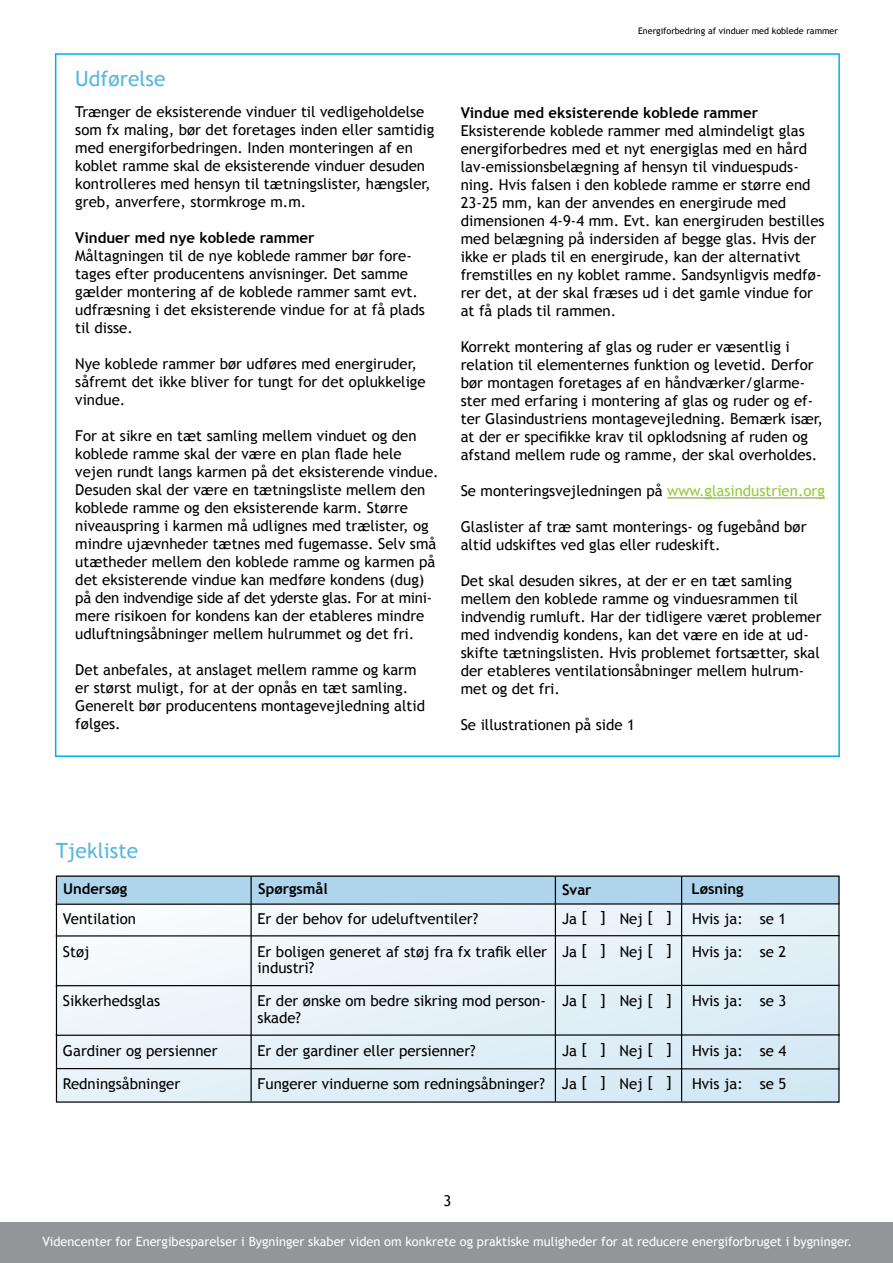
<style>
.page{position:relative;width:893px;height:1263px;background:#fff}
.page>*{position:absolute;margin:0;border:0;box-sizing:border-box;transform-origin:0 0}
.t1{font:21px "Trebuchet MS";color:#58b7dd}
.t2{font:15px/18px "Trebuchet MS";color:#000}
.t3{font:700 15px "Trebuchet MS";color:#000}
.t4{font:700 14.85px "Trebuchet MS";color:#000}
.t5{font:12.75px "Trebuchet MS";color:#fff}
.t6{font:9px "Trebuchet MS";color:#000}
.s1{color:#95c93d}
</style>
<div class="page">
<div style="left:57px;top:875px;width:783px;height:29px;background:#aed5eb"></div>
<div style="left:56px;top:905px;width:783px;height:198px;background:linear-gradient(to right,#f1f7fb,#d9eaf4)"></div>
<hr style="left:667px;top:497px;width:158px;height:1px;background:#6b9f25">
<div style="left:56px;top:875px;width:784px;height:228px;border:1px solid #000"></div>
<hr style="left:250px;top:876px;width:2px;height:225px;background:#000">
<hr style="left:555px;top:877px;width:1px;height:224px;background:#000">
<hr style="left:681px;top:877px;width:1px;height:224px;background:#000">
<hr style="left:56px;top:903px;width:784px;height:2px;background:#000">
<hr style="left:56px;top:935px;width:784px;height:1px;background:#000">
<hr style="left:56px;top:985px;width:784px;height:1px;background:#000">
<hr style="left:56px;top:1034px;width:784px;height:2px;background:#000">
<hr style="left:57px;top:1068px;width:783px;height:1px;background:#000">
<div style="left:0;top:1222px;width:893px;height:41px;background:#939598"></div>
<h1 class="t1" style="left:75px;top:67px;width:92px">Udførelse</h1>
<p class="t2" style="left:75px;top:103px;width:361px">Trænger de eksisterende vinduer til vedligeholdelse som fx maling, bør det foretages inden eller samtidig med energiforbedringen. Inden monteringen af en koblet ramme skal de eksisterende vinduer desuden kontrolleres med hensyn til tætningslister, hængsler, greb, anverfere, stormkroge m.m.</p>
<p class="t3" style="left:75px;top:228px;width:241px">Vinduer med nye koblede rammer</p>
<p class="t2" style="left:75px;top:247px;width:351px">Måltagningen til de nye koblede rammer bør fore&shy;tages efter producentens anvisninger. Det samme gælder montering af de koblede rammer samt evt. udfræsning i det eksisterende vindue for at få plads til disse.</p>
<p class="t2" style="left:75px;top:355px;width:352px">Nye koblede rammer bør udføres med energiruder, såfremt det ikke bliver for tungt for det oplukkelige vindue.</p>
<p class="t2" style="left:75px;top:427px;width:365px">For at sikre en tæt samling mellem vinduet og den koblede ramme skal der være en plan flade hele vejen rundt langs karmen på det eksisterende vindue.<br>Desuden skal der være en tætningsliste mellem den koblede ramme og den eksisterende karm. Større niveauspring i karmen må udlignes med trælister, og mindre ujævnheder tætnes med fugemasse. Selv små utætheder mellem den koblede ramme og karmen på det eksisterende vindue kan medføre kondens (dug) på den indvendige side af det yderste glas. For at mini&shy;mere risikoen for kondens kan der etableres mindre udluftningsåbninger mellem hulrummet og det fri.</p>
<p class="t2" style="left:75px;top:661px;width:351px">Det anbefales, at anslaget mellem ramme og karm er størst muligt, for at der opnås en tæt samling.<br>Generelt bør producentens montagevejledning altid følges.</p>
<p class="t6" style="left:638px;top:26px;width:201px">Energiforbedring af vinduer med koblede rammer</p>
<p class="t3" style="left:461px;top:103px;width:299px">Vindue med eksisterende koblede rammer</p>
<p class="t2" style="left:461px;top:122px;width:365px">Eksisterende koblede rammer med almindeligt glas energiforbedres med et nyt energiglas med en hård lav-emissionsbelægning af hensyn til vinduespuds&shy;ning. Hvis falsen i den koblede ramme er større end 23-25 mm, kan der anvendes en energirude med dimensionen 4-9-4 mm. Evt. kan energiruden bestilles med belægning på indersiden af begge glas. Hvis der ikke er plads til en energirude, kan der alternativt fremstilles en ny koblet ramme. Sandsynligvis medfø&shy;rer det, at der skal fræses ud i det gamle vindue for at få plads til rammen.</p>
<p class="t2" style="left:461px;top:338px;width:364px">Korrekt montering af glas og ruder er væsentlig i relation til elementernes funktion og levetid. Derfor bør montagen foretages af en håndværker/glarme&shy;ster med erfaring i montering af glas og ruder og ef&shy;ter Glasindustriens montagevejledning. Bemærk især, at der er specifikke krav til opklodsning af ruden og afstand mellem rude og ramme, der skal overholdes.</p>
<p class="t2" style="left:461px;top:482px;width:366px">Se monteringsvejledningen på <span class="s1">www.glasindustrien.org</span></p>
<p class="t2" style="left:461px;top:518px;width:347px">Glaslister af træ samt monterings- og fugebånd bør altid udskiftes ved glas eller rudeskift.</p>
<p class="t2" style="left:461px;top:572px;width:362px">Det skal desuden sikres, at der er en tæt samling mellem den koblede ramme og vinduesrammen til indvendig rumluft. Har der tidligere været problemer med indvendig kondens, kan det være en ide at ud&shy;skifte tætningslisten. Hvis problemet fortsætter, skal der etableres ventilationsåbninger mellem hulrum&shy;met og det fri.</p>
<p class="t2" style="left:461px;top:716px;width:176px">Se illustrationen på side 1</p>
<h1 class="t1" style="left:56px;top:838px;width:84px">Tjekliste</h1>
<p class="t4" style="left:63px;top:880px;width:66px">Undersøg</p>
<p class="t4" style="left:258px;top:880px;width:71px">Spørgsmål</p>
<p class="t4" style="left:562px;top:880px;width:31px">Svar</p>
<p class="t4" style="left:691px;top:880px;width:54px">Løsning</p>
<p class="t2" style="left:692px;top:909px;width:96px">Hvis ja: se 1</p>
<p class="t2" style="left:692px;top:942px;width:96px">Hvis ja: se 2</p>
<p class="t2" style="left:692px;top:992px;width:96px">Hvis ja: se 3</p>
<p class="t2" style="left:692px;top:1041px;width:96px">Hvis ja: se 4</p>
<p class="t2" style="left:692px;top:1074px;width:96px">Hvis ja: se 5</p>
<p class="t2" style="left:562px;top:909px;width:111px">Ja [ ] Nej [ ]</p>
<p class="t2" style="left:562px;top:942px;width:111px">Ja [ ] Nej [ ]</p>
<p class="t2" style="left:562px;top:992px;width:111px">Ja [ ] Nej [ ]</p>
<p class="t2" style="left:562px;top:1041px;width:111px">Ja [ ] Nej [ ]</p>
<p class="t2" style="left:562px;top:1074px;width:111px">Ja [ ] Nej [ ]</p>
<p class="t2" style="left:63px;top:909px;width:75px">Ventilation</p>
<p class="t2" style="left:63px;top:942px;width:28px">Støj</p>
<p class="t2" style="left:63px;top:992px;width:99px">Sikkerhedsglas</p>
<p class="t2" style="left:63px;top:1041px;width:156px">Gardiner og persienner</p>
<p class="t2" style="left:63px;top:1074px;width:119px">Redningsåbninger</p>
<p class="t2" style="left:258px;top:909px;width:222px">Er der behov for udeluftventiler?</p>
<p class="t2" style="left:258px;top:943px;width:291px;line-height:16.5px">Er boligen generet af støj fra fx trafik eller industri?</p>
<p class="t2" style="left:258px;top:993px;width:290px;line-height:16.5px">Er der ønske om bedre sikring mod person&shy;skade?</p>
<p class="t2" style="left:258px;top:1041px;width:220px">Er der gardiner eller persienner?</p>
<p class="t2" style="left:258px;top:1074px;width:289px">Fungerer vinduerne som redningsåbninger?</p>
<p class="t2" style="left:443px;top:1192px;width:9px">3</p>
<p class="t5" style="left:42px;top:1234px;width:47px">Vie e</p>
<p class="t5" style="left:106px;top:1234px;width:27px">r r</p>
<p class="t5" style="left:149px;top:1234px;width:8px">e</p>
<p class="t5" style="left:185px;top:1234px;width:20px">spa</p>
<p class="t5" style="left:240px;top:1234px;width:29px">i B g</p>
<p class="t5" style="left:292px;top:1234px;width:8px">e</p>
<p class="t5" style="left:333px;top:1234px;width:13px">er</p>
<p class="t5" style="left:365px;top:1234px;width:26px">e o</p>
<p class="t5" style="left:411px;top:1234px;width:8px">o</p>
<p class="t5" style="left:483px;top:1234px;width:13px">ra</p>
<p class="t5" style="left:521px;top:1234px;width:8px">e</p>
<p class="t5" style="left:577px;top:1234px;width:100px">de fo a ed e</p>
<p class="t5" style="left:712px;top:1234px;width:13px">rg</p>
<p class="t5" style="left:751px;top:1234px;width:32px">ru t</p>
<p class="t5" style="left:812px;top:1234px;width:25px">ni g</p>
<p class="t5" style="left:43px;top:1234px;width:811px">Videncenter for Energibesparelser i Bygninger skaber viden om konkrete og praktiske muligheder for at reducere energiforbruget i bygninger.</p>
</div>
